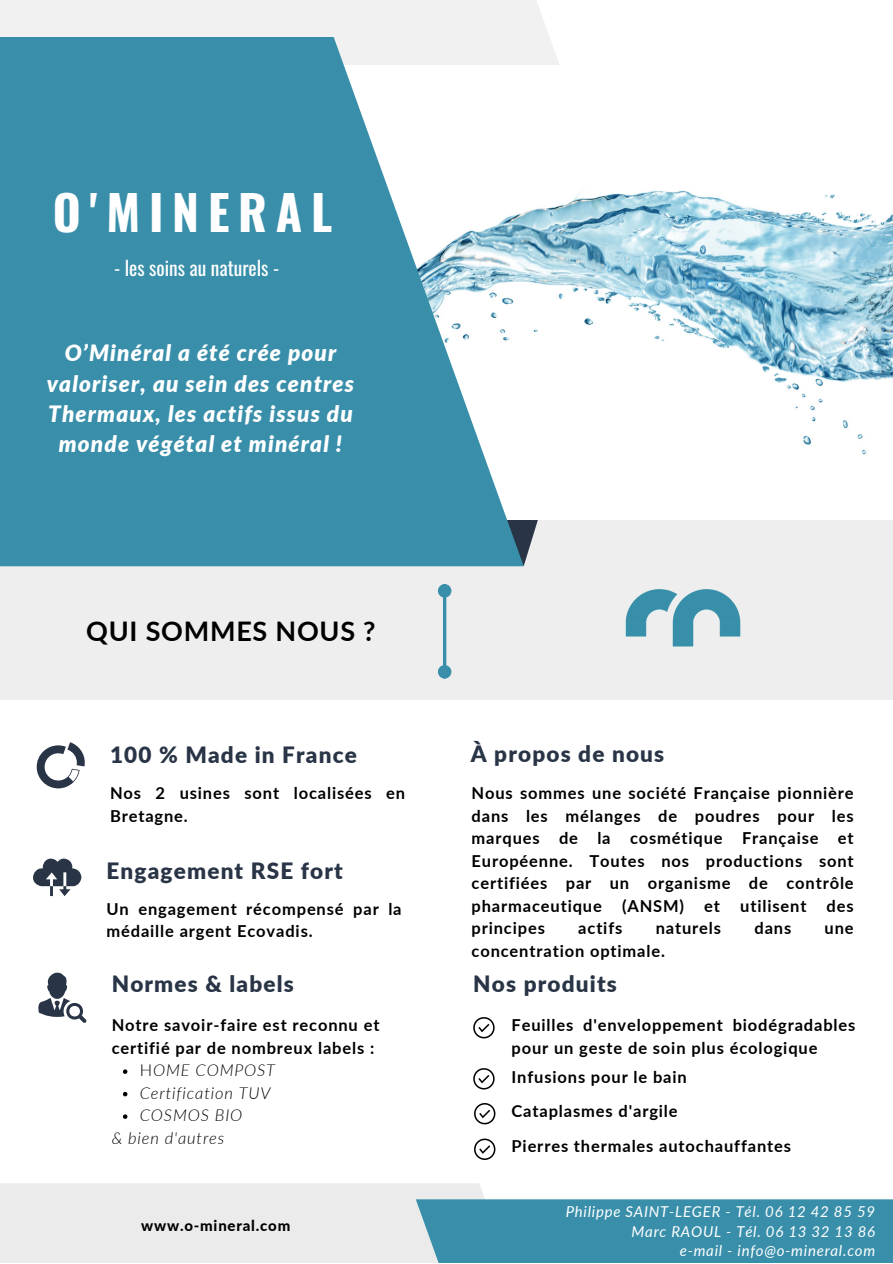
<style>
.page{position:relative;width:893px;height:1264px;background:#fff}
.page>*{position:absolute;margin:0;border:0;box-sizing:border-box;transform-origin:0 0}
.t1{font:700 48px "Oswald";letter-spacing:.185em;color:#fff}
.t2{font:700 27px "Lato";letter-spacing:.03em;color:#000}
.t3{font:italic 900 22.5px/30.3px "Lato";letter-spacing:.05em;color:#fff;text-align:center}
.t4{font:900 22.5px "Lato";letter-spacing:.05em;color:#293546}
.t5{font:19.5px "Oswald";color:#fff}
.t6{font:700 16.5px/22.5px "Lato";letter-spacing:.05em;color:#000}
.t7{font:italic 300 16.5px "Lato";letter-spacing:.05em;color:#000}
.t8{font:italic 15px "Lato";letter-spacing:.05em;color:#fff}
.t9{font:800 15px "Lato";letter-spacing:.05em;color:#000}
.s1{font-style:normal}
</style>
<div class="page">
<div style="left:0;top:1183px;width:522px;height:79px;background:#ebebeb"></div>
<div style="left:416px;top:1199px;width:476px;height:63px;background:#398faa"></div>
<div style="left:0;top:0;width:559px;height:65px;background:#f1f1f1"></div>
<div style="left:0;top:520px;width:892px;height:180px;background:#ebebeb"></div>
<svg style="left:523px;top:520px;width:15px;height:46px"></svg>
<img style="left:523px;top:190px;width:369px;height:265px">
<svg style="left:0;top:37px;width:523px;height:529px;fill:#398faa"></svg>
<hr style="left:443px;top:596px;width:3px;height:70px;background:#398faa">
<div style="left:439px;top:585px;width:10px;height:11px;background:#398faa;border-radius:50%"></div>
<div style="left:438px;top:584px;width:13px;height:13px;border:3px solid #398faa;border-radius:50%"></div>
<div style="left:439px;top:666px;width:10px;height:11px;background:#398faa;border-radius:50%"></div>
<div style="left:438px;top:665px;width:13px;height:13px;border:3px solid #398faa;border-radius:50%"></div>
<svg style="left:37px;top:742px;width:48px;height:46px"></svg>
<svg style="left:38px;top:972px;width:49px;height:51px"></svg>
<svg style="left:33px;top:858px;width:48px;height:38px"></svg>
<svg style="left:473px;top:1017px;width:21px;height:21px"></svg>
<svg style="left:473px;top:1068px;width:21px;height:21px"></svg>
<svg style="left:474px;top:1103px;width:21px;height:21px"></svg>
<svg style="left:123px;top:1069px;width:4px;height:4px"></svg>
<svg style="left:123px;top:1091px;width:4px;height:5px"></svg>
<svg style="left:123px;top:1114px;width:4px;height:4px"></svg>
<img style="left:625px;top:589px;width:116px;height:58px">
<svg style="left:474px;top:1138px;width:21px;height:21px"></svg>
<p class="t1" style="left:53px;top:175px;width:281px">O'MINERAL</p>
<p class="t5" style="left:114px;top:252px;width:167px">- les soins au naturels -</p>
<p class="t3" style="left:47px;top:337px;width:309px">O’Minéral a été crée pour valoriser, au sein des centres<br>Thermaux, les actifs issus du monde végétal et minéral !</p>
<p class="t2" style="left:86px;top:614px;width:291px">QUI SOMMES NOUS ?</p>
<p class="t4" style="left:110px;top:740px;width:248px">100 % Made in France</p>
<p class="t6" style="left:110px;top:781px;width:297px">Nos 2 usines sont localisées en<br>Bretagne.</p>
<p class="t4" style="left:106px;top:856px;width:238px">Engagement RSE fort</p>
<p class="t6" style="left:106px;top:897px;width:296px">Un engagement récompensé par la médaille argent Ecovadis.</p>
<p class="t4" style="left:112px;top:969px;width:183px">Normes &amp; labels</p>
<p class="t6" style="left:112px;top:1013px;width:269px">Notre savoir-faire est reconnu et certifié par de nombreux labels :</p>
<p class="t7" style="left:140px;top:1059px;width:137px"><span class="s1">H</span>OME COMPOST</p>
<p class="t7" style="left:140px;top:1082px;width:132px">Certification TUV</p>
<p class="t7" style="left:140px;top:1104px;width:104px">COSMOS BIO</p>
<p class="t7" style="left:112px;top:1127px;width:114px">&amp; bien d'autres</p>
<p class="t9" style="left:141px;top:1215px;width:150px">www.o-mineral.com</p>
<p class="t4" style="left:470px;top:740px;width:195px">À propos de nous</p>
<p class="t6" style="left:471px;top:781px;width:383px;text-align:justify">Nous sommes une société Française pionnière dans les mélanges de poudres pour les marques de la cosmétique Française et Européenne. Toutes nos productions sont certifiées par un organisme de contrôle pharmaceutique (ANSM) et utilisent des principes</p>
<p class="t6" style="left:578px;top:916px;width:46px">actifs</p>
<p class="t6" style="left:655px;top:916px;width:67px">naturels</p>
<p class="t6" style="left:754px;top:916px;width:38px">dans</p>
<p class="t6" style="left:824px;top:916px;width:31px">une</p>
<p class="t6" style="left:471px;top:938px;width:195px">concentration optimale.</p>
<p class="t4" style="left:473px;top:969px;width:145px">Nos produits</p>
<p class="t6" style="left:511px;top:1013px;width:345px">Feuilles d'enveloppement biodégradables pour un geste de soin plus écologique</p>
<p class="t6" style="left:511px;top:1065px;width:177px">Infusions pour le bain</p>
<p class="t6" style="left:511px;top:1099px;width:168px">Cataplasmes d'argile</p>
<p class="t6" style="left:511px;top:1134px;width:281px">Pierres thermales autochauffantes</p>
<p class="t8" style="left:565px;top:1202px;width:311px">Philippe SAINT-LEGER - Tél. 06 12 42 85 59</p>
<p class="t8" style="left:631px;top:1221px;width:245px">Marc RAOUL - Tél. 06 13 32 13 86</p>
<p class="t8" style="left:679px;top:1240px;width:197px">e-mail - info@o-mineral.com</p>
</div>
